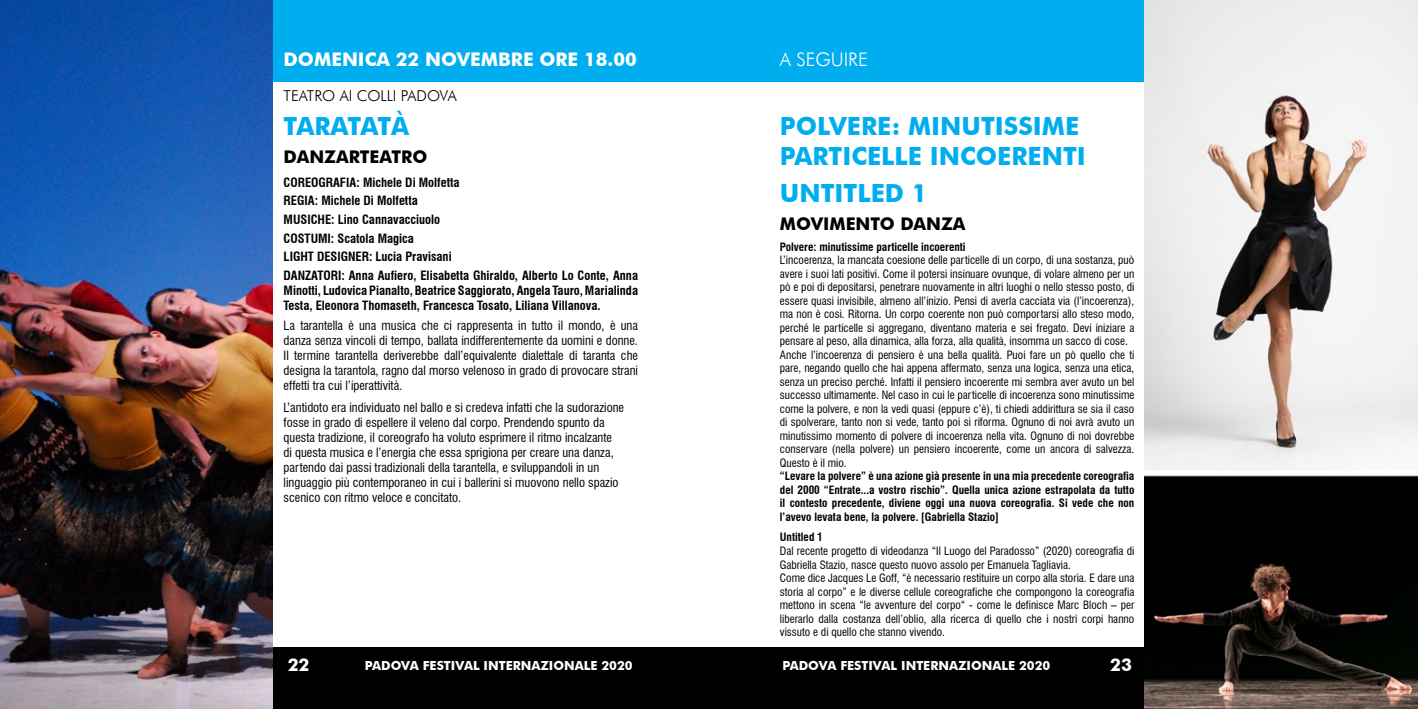
<style>
.page{position:relative;width:1418px;height:709px;background:#fff}
.page>*{position:absolute;margin:0;border:0;box-sizing:border-box;transform-origin:0 0}
.t1{font:700 25px/30px "Futura BT";color:#00aeef}
.t2{font:700 25px "Futura BT";letter-spacing:-.04em;color:#00aeef}
.t3{font:700 18.75px "Futura BT";color:#fff}
.t4{font:300 18.75px "Futura BT";color:#fff}
.t5{font:700 17.5px "Futura BT";color:#000}
.t6{font:700 17.5px "Futura BT";color:#fff}
.t7{font:300 15px "Futura BT";color:#000}
.t8{font:condensed 12.5px/15px "Swiss 721 BT";color:#000;text-align:justify}
.t9{font:700 condensed 12.5px/18.5px "Swiss 721 BT";color:#000}
.t10{font:700 12.5px "Futura BT";color:#fff}
.t11{font:condensed 11.25px/13.5px "Swiss 721 BT";color:#000}
.t12{font:700 condensed 11.25px/13.5px "Swiss 721 BT";color:#000;text-align:justify}
</style>
<div class="page">
<div style="left:0;top:648px;width:1417px;height:61px;background:#000"></div>
<div style="left:0;top:0;width:1417px;height:81px;background:#00aeef"></div>
<img style="left:1144px;top:0;width:273px;height:709px">
<img style="left:0;top:0;width:273px;height:709px">
<h2 class="t3" style="left:283px;top:48px;width:355px">DOMENICA 22 NOVEMBRE ORE 18.00</h2>
<h3 class="t7" style="left:283px;top:87px;width:175px">TEATRO AI COLLI PADOVA</h3>
<h1 class="t2" style="left:283px;top:111px;width:127px">TARATATÀ</h1>
<h3 class="t5" style="left:283px;top:146px;width:145px">DANZARTEATRO</h3>
<p class="t9" style="left:283px;top:173px;width:356px">COREOGRAFIA: Michele Di Molfetta<br>REGIA: Michele Di Molfetta<br>MUSICHE: Lino Cannavacciuolo<br>COSTUMI: Scatola Magica<br>LIGHT DESIGNER: Lucia Pravisani<br>DANZATORI: Anna Aufiero, Elisabetta Ghiraldo, Alberto Lo Conte, Anna</p>
<p class="t9" style="left:283px;top:282px;width:356px;line-height:15px">Minotti, Ludovica Pianalto, Beatrice Saggiorato, Angela Tauro, Marialinda<br>Testa, Eleonora Thomaseth, Francesca Tosato, Liliana Villanova.</p>
<p class="t8" style="left:283px;top:318px;width:356px">La tarantella è una musica che ci rappresenta in tutto il mondo, è una danza senza vincoli di tempo, ballata indifferentemente da uomini e donne.<br>Il termine tarantella deriverebbe dall’equivalente dialettale di taranta che designa la tarantola, ragno dal morso velenoso in grado di provocare strani effetti tra cui l’iperattività.</p>
<p class="t8" style="left:283px;top:400px;width:342px;text-align:left">L’antidoto era individuato nel ballo e si credeva infatti che la sudorazione fosse in grado di espellere il veleno dal corpo. Prendendo spunto da questa tradizione, il coreografo ha voluto esprimere il ritmo incalzante<br>di questa musica e l’energia che essa sprigiona per creare una danza, partendo dai passi tradizionali della tarantella, e sviluppandoli in un linguaggio più contemporaneo in cui i ballerini si muovono nello spazio scenico con ritmo veloce e concitato.</p>
<h2 class="t4" style="left:780px;top:48px;width:89px">A SEGUIRE</h2>
<h1 class="t1" style="left:780px;top:111px;width:307px">POLVERE: MINUTISSIME<br>PARTICELLE INCOERENTI</h1>
<h1 class="t1" style="left:780px;top:178px;width:149px">UNTITLED 1</h1>
<h3 class="t5" style="left:780px;top:213px;width:187px">MOVIMENTO DANZA</h3>
<p class="t12" style="left:780px;top:240px;width:187px">Polvere: minutissime particelle incoerenti</p>
<p class="t11" style="left:780px;top:253px;width:356px">L’incoerenza, la mancata coesione delle particelle di un corpo, di una sostanza, può avere i suoi lati positivi. Come il potersi insinuare ovunque, di volare almeno per un pò e poi di depositarsi, penetrare nuovamente in altri luoghi o nello stesso posto, di essere quasi invisibile, almeno all’inizio. Pensi di averla cacciata via (l’incoerenza), ma non è così. Ritorna. Un corpo coerente non può comportarsi allo steso modo, perché le particelle si aggregano, diventano materia e sei fregato. Devi iniziare a pensare al peso, alla dinamica, alla forza, alla qualità, insomma un sacco di cose.<br>Anche l’incoerenza di pensiero è una bella qualità. Puoi fare un pò quello che ti pare, negando quello che hai appena affermato, senza una logica, senza una etica, senza un preciso perché. Infatti il pensiero incoerente mi sembra aver avuto un bel successo ultimamente. Nel caso in cui le particelle di incoerenza sono minutissime come la polvere, e non la vedi quasi (eppure c’è), ti chiedi addirittura se sia il caso di spolverare, tanto non si vede, tanto poi si riforma. Ognuno di noi avrà avuto un minutissimo momento di polvere di incoerenza nella vita. Ognuno di noi dovrebbe conservare (nella polvere) un pensiero incoerente, come un ancora di salvezza.<br>Questo è il mio.</p>
<p class="t12" style="left:780px;top:469px;width:356px">“Levare la polvere” è una azione già presente in una mia precedente coreografia del 2000 “Entrate...a vostro rischio”. Quella unica azione estrapolata da tutto il contesto precedente, diviene oggi una nuova coreografia. Si vede che non l’avevo levata bene, la polvere. [Gabriella Stazio]</p>
<p class="t12" style="left:780px;top:530px;width:44px">Untitled 1</p>
<p class="t11" style="left:780px;top:544px;width:356px">Dal recente progetto di videodanza “Il Luogo del Paradosso” (2020) coreografia di Gabriella Stazio, nasce questo nuovo assolo per Emanuela Tagliavia.<br>Come dice Jacques Le Goff, “è necessario restituire un corpo alla storia. E dare una storia al corpo” e le diverse cellule coreografiche che compongono la coreografia mettono in scena “le avventure del corpo“ - come le definisce Marc Bloch – per liberarlo dalla costanza dell’oblio, alla ricerca di quello che i nostri corpi hanno vissuto e di quello che stanno vivendo.</p>
<h3 class="t6" style="left:288px;top:654px;width:23px">22</h3>
<p class="t10" style="left:365px;top:657px;width:269px">PADOVA FESTIVAL INTERNAZIONALE 2020</p>
<p class="t10" style="left:782px;top:657px;width:269px">PADOVA FESTIVAL INTERNAZIONALE 2020</p>
<h3 class="t6" style="left:1110px;top:654px;width:23px">23</h3>
</div>
